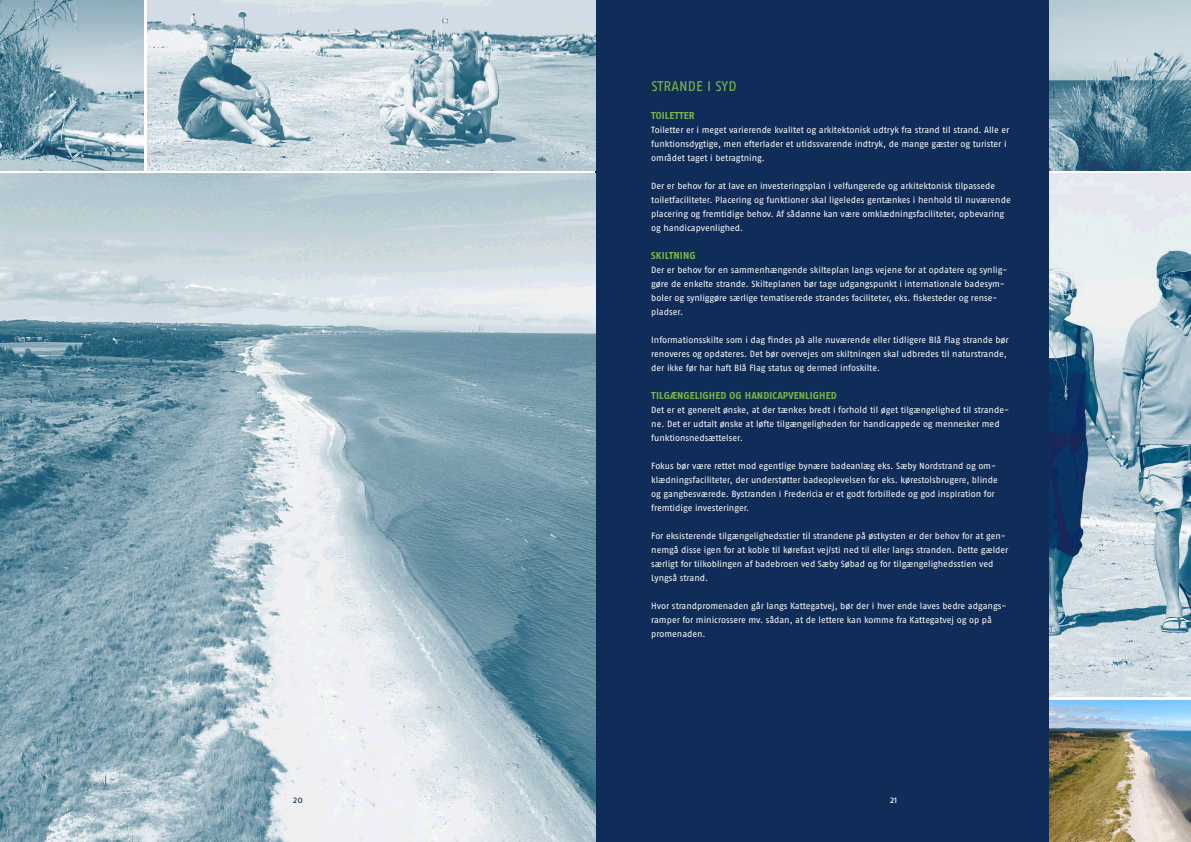
<style>
.page{position:relative;width:1191px;height:842px;background:#fff}
.page>*{position:absolute;margin:0;border:0;box-sizing:border-box;transform-origin:0 0}
.t1{font:14px "Fago Pro";letter-spacing:.01em;color:#7bb947}
.t2{font:700 10px "Fago Pro";letter-spacing:.01em;color:#7bb947}
.t3{font:9.5px "Fago Pro";color:#102d59}
.t4{font:9.5px "Fago Pro";color:#fefefe}
.t5{font:9px/14px "Fago Pro";letter-spacing:-.005em;color:#fefefe}
</style>
<div class="page">
<div style="left:595px;top:0;width:454px;height:842px;background:#102d59"></div>
<img style="left:0;top:173px;width:595px;height:669px">
<img style="left:0;top:0;width:144px;height:170px">
<img style="left:147px;top:0;width:448px;height:170px">
<img style="left:1049px;top:173px;width:142px;height:523px">
<img style="left:1049px;top:0;width:142px;height:170px">
<img style="left:1049px;top:700px;width:142px;height:142px">
<p class="t1" style="left:651px;top:78px;width:87px">STRANDE I SYD</p>
<p class="t2" style="left:651px;top:109px;width:45px">TOILETTER</p>
<p class="t5" style="left:651px;top:123px;width:359px">Toiletter er i meget varierende kvalitet og arkitektonisk udtryk fra strand til strand. Alle er funktionsdygtige, men efterlader et utidssvarende indtryk, de mange gæster og turister i området taget i betragtning.</p>
<p class="t5" style="left:651px;top:179px;width:361px">Der er behov for at lave en investeringsplan i velfungerede og arkitektonisk tilpassede toiletfaciliteter. Placering og funktioner skal ligeledes gentænkes i henhold til nuværende placering og fremtidige behov. Af sådanne kan være omklædningsfaciliteter, opbevaring og handicapvenlighed.</p>
<p class="t2" style="left:651px;top:249px;width:46px">SKILTNING</p>
<p class="t5" style="left:651px;top:263px;width:358px">Der er behov for en sammenhængende skilteplan langs vejene for at opdatere og synlig&shy;gøre de enkelte strande. Skilteplanen bør tage udgangspunkt i internationale badesym&shy;boler og synliggøre særlige tematiserede strandes faciliteter, eks. fiskesteder og rense&shy;pladser.</p>
<p class="t5" style="left:651px;top:333px;width:359px">Informationsskilte som i dag findes på alle nuværende eller tidligere Blå Flag strande bør renoveres og opdateres. Det bør overvejes om skiltningen skal udbredes til naturstrande, der ikke før har haft Blå Flag status og dermed infoskilte.</p>
<p class="t2" style="left:651px;top:389px;width:187px">TILGÆNGELIGHED OG HANDICAPVENLIGHED</p>
<p class="t5" style="left:651px;top:403px;width:359px">Det er et generelt ønske, at der tænkes bredt i forhold til øget tilgængelighed til strande&shy;ne. Det er udtalt ønske at løfte tilgængeligheden for handicappede og mennesker med funktionsnedsættelser.</p>
<p class="t5" style="left:651px;top:459px;width:348px">Fokus bør være rettet mod egentlige bynære badeanlæg eks. Sæby Nordstrand og om&shy;klædningsfaciliteter, der understøtter badeoplevelsen for eks. kørestolsbrugere, blinde og gangbesværede. Bystranden i Fredericia er et godt forbillede og god inspiration for fremtidige investeringer.</p>
<p class="t5" style="left:651px;top:529px;width:359px">For eksisterende tilgængelighedsstier til strandene på østkysten er der behov for at gen&shy;nemgå disse igen for at koble til kørefast vej/sti ned til eller langs stranden. Dette gælder særligt for tilkoblingen af badebroen ved Sæby Søbad og for tilgængelighedsstien ved Lyngså strand.</p>
<p class="t5" style="left:651px;top:599px;width:356px">Hvor strandpromenaden går langs Kattegatvej, bør der i hver ende laves bedre adgangs&shy;ramper for minicrossere mv. sådan, at de lettere kan komme fra Kattegatvej og op på promenaden.</p>
<p class="t3" style="left:293px;top:794px;width:11px">20</p>
<p class="t4" style="left:890px;top:794px;width:9px">21</p>
</div>
